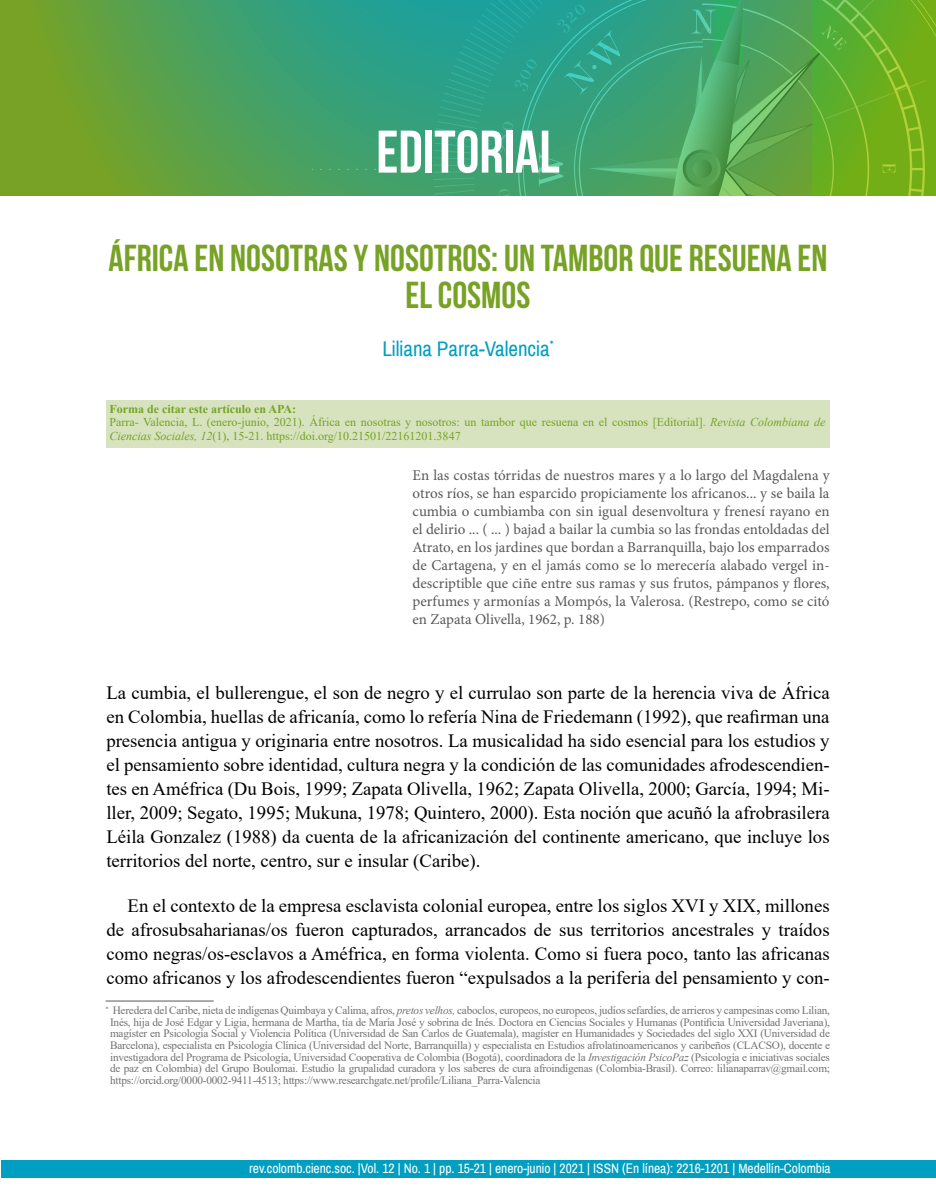
<style>
.page{position:relative;width:936px;height:1191px;background:#fff}
.page>*{position:absolute;margin:0;border:0;box-sizing:border-box;transform-origin:0 0}
.t1{font:700 60px "Bebas Neue";color:#fff}
.t2{font:700 37.5px/37.5px "Bebas Neue";color:#77a225;text-align:center}
.t3{font:21px "Archivo Narrow";color:#009fc1}
.t4{font:18.75px/24px "Times New Roman";color:#000;text-align:justify}
.t5{font:15px/18px "Minion Pro";color:#58585a;text-align:justify}
.t6{font:13.5px "Archivo Narrow";color:#fff}
.t7{font:12px/13.8px "Times New Roman";color:#77a225}
.t8{font:11.25px/11.7px "Times New Roman";letter-spacing:-.02em;color:#707172;text-align:justify}
.s1{font-weight:700}
.s2{font-style:italic}
</style>
<div class="page">
<div style="left:2px;top:1160px;width:933px;height:18px;background:#009fc1"></div>
<svg style="left:0;top:0;width:433px;height:189px"></svg>
<svg style="left:320px;top:169px;width:91px;height:1px"></svg>
<svg style="left:433px;top:0;width:63px;height:189px"></svg>
<svg style="left:496px;top:0;width:439px;height:196px"></svg>
<div style="left:106px;top:400px;width:723px;height:19px;background:#d6e3be"></div>
<div style="left:106px;top:414px;width:723px;height:33px;background:#d6e3be"></div>
<hr style="left:106px;top:1000px;width:108px;height:1px;background:#58585a">
<h1 class="t1" style="left:376px;top:119px;width:185px">EDITORIAL</h1>
<h2 class="t2" style="left:109px;top:239px;width:720px">ÁFRICA EN NOSOTRAS Y NOSOTROS: UN TAMBOR QUE RESUENA EN<br>EL COSMOS</h2>
<h3 class="t3" style="left:382px;top:336px;width:173px">Liliana Parra-Valencia<sup>*</sup></h3>
<p class="t7" style="left:109px;top:401px;width:717px"><span class="s1">Forma de citar este artículo en APA:<br></span>Parra- Valencia, L. (enero-junio, 2021). África en nosotras y nosotros: un tambor que resuena en el cosmos [Editorial]. <span class="s2">Revista Colombiana de<br>Ciencias Sociales, 12</span>(1), 15-21. https://doi.org/10.21501/22161201.3847</p>
<p class="t5" style="left:412px;top:466px;width:418px">En las costas tórridas de nuestros mares y a lo largo del Magdalena y otros ríos, se han esparcido propiciamente los africanos... y se baila la cumbia o cumbiamba con sin igual desenvoltura y frenesí rayano en el delirio ... ( ... ) bajad a bailar la cumbia so las frondas entoldadas del Atrato, en los jardines que bordan a Barranquilla, bajo los emparrados de Cartagena, y en el jamás como se lo merecería alabado vergel in&shy;descriptible que ciñe entre sus ramas y sus frutos, pámpanos y flores, perfumes y armonías a Mompós, la Valerosa. (Restrepo, como se citó en Zapata Olivella, 1962, p. 188)</p>
<p class="t4" style="left:106px;top:680px;width:724px">La cumbia, el bullerengue, el son de negro y el currulao son parte de la herencia viva de África en Colombia, huellas de africanía, como lo refería Nina de Friedemann (1992), que reafirman una presencia antigua y originaria entre nosotros. La musicalidad ha sido esencial para los estudios y el pensamiento sobre identidad, cultura negra y la condición de las comunidades afrodescendien&shy;tes en Améfrica (Du Bois, 1999; Zapata Olivella, 1962; Zapata Olivella, 2000; García, 1994; Mi&shy;ller, 2009; Segato, 1995; Mukuna, 1978; Quintero, 2000). Esta noción que acuñó la afrobrasilera Léila Gonzalez (1988) da cuenta de la africanización del continente americano, que incluye los territorios del norte, centro, sur e insular (Caribe).</p>
<p class="t4" style="left:106px;top:893px;width:724px;text-indent:21px">En el contexto de la empresa esclavista colonial europea, entre los siglos XVI y XIX, millones de afrosubsaharianas/os fueron capturados, arrancados de sus territorios ancestrales y traídos como negras/os-esclavos a Améfrica, en forma violenta. Como si fuera poco, tanto las africanas como africanos y los afrodescendientes fueron “expulsados a la periferia del pensamiento y con-</p>
<p class="t8" style="left:110px;top:1003px;width:721px;text-indent:-5px">∗ Heredera del Caribe, nieta de indígenas Quimbaya y Calima, afros, <span class="s2">pretos velhos,</span> caboclos, europeos, no europeos, judíos sefardíes, de arrieros y campesinas como Lilian, Inés, hija de José Edgar y Ligia, hermana de Martha, tía de María José y sobrina de Inés. Doctora en Ciencias Sociales y Humanas (Pontificia Universidad Javeriana), magíster en Psicología Social y Violencia Política (Universidad de San Carlos de Guatemala), magíster en Humanidades y Sociedades del siglo XXI (Universidad de Barcelona), especialista en Psicología Clínica (Universidad del Norte, Barranquilla) y especialista en Estudios afrolatinoamericanos y caribeños (CLACSO), docente e investigadora del Programa de Psicología, Universidad Cooperativa de Colombia (Bogotá), coordinadora de la <span class="s2">Investigación PsicoPaz</span> (Psicología e iniciativas sociales de paz en Colombia) del Grupo Boulomai. Estudio la grupalidad curadora y los saberes de cura afroindígenas (Colombia-Brasil). Correo: lilianaparrav@gmail.com; https://orcid.org/0000-0002-9411-4513; https://www.researchgate.net/profile/Liliana_Parra-Valencia</p>
<p class="t6" style="left:249px;top:1160px;width:583px">rev.colomb.cienc.soc. |Vol. 12 | No. 1 | pp. 15-21 | enero-junio | 2021 | ISSN (En línea): 2216-1201 | Medellín-Colombia</p>
</div>
